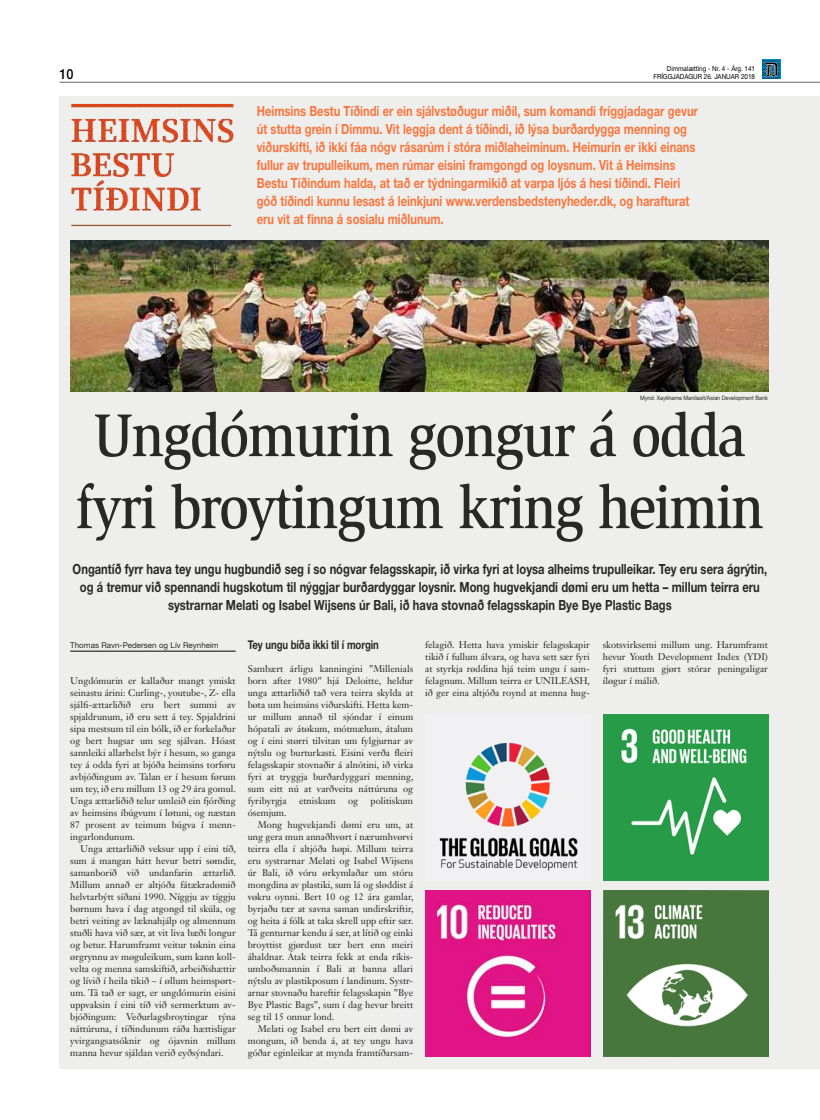
<style>
.page{position:relative;width:820px;height:1120px;background:#fff}
.page>*{position:absolute;margin:0;border:0;box-sizing:border-box;transform-origin:0 0}
.t1{font:500 62px/72px "Slimbach Std";letter-spacing:-.03em;color:#282827;scale:.9 1}
.t2{font:700 14px/18px "Helvetica Neue LT Std";color:#fb763d;scale:.8 1}
.t3{font:700 14px/18px "Helvetica Neue LT Std";color:#282827;text-align:center;scale:.8 1}
.t4{font:500 14px "Helvetica Neue LT Std";color:#000;scale:.9 1}
.t5{font:700 12px "Helvetica Neue LT Std";letter-spacing:-.01em;color:#282827;scale:.8 1}
.t6{font:9.5px/12px "Janson Text LT Std";color:#282827}
.t7{font:8px "Helvetica Neue LT Std";color:#282827}
.t8{font:7px/8.4px "Helvetica Neue LT Std";color:#000;text-align:right;scale:.9 1}
.t9{font:6px "Helvetica Neue LT Std";color:#282827;scale:.9 1}
</style>
<div class="page">
<hr style="left:60px;top:82px;width:759px;height:1px;background:#666665">
<svg style="left:779px;top:60px;width:1px;height:19px"></svg>
<svg style="left:762px;top:60px;width:17px;height:19px"></svg>
<div style="left:60px;top:96px;width:759px;height:973px;background:#eeeeed"></div>
<hr style="left:70px;top:651px;width:166px;height:1px;background:#000">
<img style="left:71px;top:104px;width:162px;height:39px">
<img style="left:425px;top:890px;width:165px;height:166px">
<img style="left:439px;top:742px;width:139px;height:129px">
<img style="left:603px;top:891px;width:165px;height:165px">
<img style="left:603px;top:715px;width:165px;height:165px">
<img style="left:71px;top:240px;width:697px;height:151px">
<h2 class="t4" style="left:60px;top:66px;width:17px">10</h2>
<p class="t8" style="left:653px;top:64px;width:114px">Dimmalætting - Nr. 4 - Árg. 141<br>FRÍGGJADAGUR 26. JANUAR 2018</p>
<p class="t2" style="left:257px;top:102px;width:553px">Heimsins Bestu Tíðindi er ein sjálvstøðugur miðil, sum komandi fríggjadagar gevur út stutta grein í Dimmu. Vit leggja dent á tíðindi, ið lýsa burðardygga menning og viðurskifti, ið ikki fáa nógv rásarúm í stóra miðlaheiminum. Heimurin er ikki einans fullur av trupulleikum, men rúmar eisini framgongd og loysnum. Vit á Heimsins Bestu Tíðindum halda, at tað er týdningarmikið at varpa ljós á hesi tíðindi. Fleiri góð tíðindi kunnu lesast á leinkjuni www.verdensbedstenyheder.dk, og harafturat eru vit at finna á sosialu miðlunum.</p>
<p class="t9" style="left:640px;top:394px;width:143px">Mynd: Xaykhame Manilasit/Asian Development Bank</p>
<h1 class="t1" style="left:76px;top:399px;width:765px">Ungdómurin gongur á odda fyri broytingum kring heimin</h1>
<p class="t3" style="left:73px;top:560px;width:869px">Ongantíð fyrr hava tey ungu hugbundið seg í so nógvar felagsskapir, ið virka fyri at loysa alheims trupulleikar. Tey eru sera ágrýtin, og á tremur við spennandi hugskotum til nýggjar burðardyggar loysnir. Mong hugvekjandi dømi eru um hetta – millum teirra eru systrarnar Melati og Isabel Wijsens úr Bali, ið hava stovnað felagsskapin Bye Bye Plastic Bags</p>
<p class="t7" style="left:70px;top:640px;width:150px">Thomas Ravn-Pedersen og Lív Reynheim</p>
<p class="t6" style="left:70px;top:675px;width:167px">Ungdómurin er kallaður mangt ymiskt seinastu árini: Curling-, youtube-, Z- ella sjálfi-ættarliðið eru bert summi av spjaldrunum, ið eru sett á tey. Spjaldrini sipa mestsum til ein bólk, ið er forkelaður og bert hugsar um seg sjálvan. Hóast sannleiki allarhelst býr í hesum, so ganga tey á odda fyri at bjóða heimsins torføru avbjóðingum av. Talan er í hesum førum um tey, ið eru millum 13 og 29 ára gomul.<br>Unga ættarliðið telur umleið ein fjórðing av heimsins íbúgvum í løtuni, og næstan 87 prosent av teimum búgva í menn&shy;ingarlondunum.</p>
<p class="t6" style="left:70px;top:843px;width:167px;text-indent:10px">Unga ættarliðið veksur upp í eini tíð, sum á mangan hátt hevur betri sømdir, samanborið við undanfarin ættarlið.<br>Millum annað er altjóða fátækradømið helvtarbýtt síðani 1990. Níggju av tíggju børnum hava í dag atgongd til skúla, og betri veiting av læknahjálp og almennum stuðli hava við sær, at vit liva bæði longur og betur. Harumframt veitur tøknin eina ørgrynnu av møguleikum, sum kann koll&shy;velta og menna samskiftið, arbeiðishættir og lívið í heila tikið – í øllum heimspørt&shy;um. Tá tað er sagt, er ungdómurin eisini uppvaksin í eini tíð við sermerktum av&shy;bjóðingum: Veðurlagsbroytingar týna náttúruna, í tíðindunum ráða hættisligar yvirgangsatsóknir og ójavnin millum manna hevur sjáldan verið eyðsýndari.</p>
<p class="t5" style="left:248px;top:637px;width:165px">Tey ungu bíða ikki til í morgin</p>
<p class="t6" style="left:248px;top:663px;width:167px">Sambært árligu kanningini ”Millenials born after 1980” hjá Deloitte, heldur unga ættarliðið tað vera teirra skylda at bøta um heimsins viðurskifti. Hetta kem&shy;ur millum annað til sjóndar í einum hópatali av átøkum, mótmælum, átalum og í eini størri tilvitan um fylgjurnar av nýtslu og burturkasti. Eisini verða fleiri felagsskapir stovnaðir á alnótini, ið virka fyri at tryggja burðardyggari menning, sum eitt nú at varðveita náttúruna og fyribyrgja</p>
<p class="t6" style="left:299px;top:795px;width:38px">etniskum</p>
<p class="t6" style="left:348px;top:795px;width:12px">og</p>
<p class="t6" style="left:370px;top:795px;width:44px">politiskum</p>
<p class="t6" style="left:248px;top:807px;width:40px">ósemjum.</p>
<p class="t6" style="left:258px;top:819px;width:157px">Mong hugvekjandi dømi eru um, at</p>
<p class="t6" style="left:248px;top:831px;width:167px">ung gera mun annaðhvørt í nærumhvørvi</p>
<p class="t6" style="left:248px;top:843px;width:167px">teirra ella í altjóða høpi. Millum teirra</p>
<p class="t6" style="left:248px;top:855px;width:167px">eru systrarnar Melati og Isabel Wijsens</p>
<p class="t6" style="left:248px;top:867px;width:167px">úr Bali, ið vóru ørkymlaðar um stóru</p>
<p class="t6" style="left:248px;top:879px;width:167px">mongdina av plastiki, sum lá og sløddist á</p>
<p class="t6" style="left:248px;top:891px;width:167px">vøkru oynni. Bert 10 og 12 ára gamlar,</p>
<p class="t6" style="left:248px;top:903px;width:167px">byrjaðu tær at savna saman undirskriftir,</p>
<p class="t6" style="left:248px;top:915px;width:167px">og heita á fólk at taka skrell upp eftir sær.</p>
<p class="t6" style="left:248px;top:927px;width:167px">Tá genturnar kendu á sær, at lítið og einki</p>
<p class="t6" style="left:248px;top:939px;width:167px">broyttist gjørdust tær bert enn meiri</p>
<p class="t6" style="left:248px;top:951px;width:166px">áhaldnar. Átak teirra fekk at enda ríkis-</p>
<p class="t6" style="left:248px;top:963px;width:167px">umboðsmannin í Bali at banna allari</p>
<p class="t6" style="left:248px;top:975px;width:166px">nýtslu av plastikposum í landinum. Systr-</p>
<p class="t6" style="left:248px;top:987px;width:167px">arnar stovnaðu hareftir felagsskapin ”Bye</p>
<p class="t6" style="left:248px;top:999px;width:167px">Bye Plastic Bags”, sum í dag hevur breitt</p>
<p class="t6" style="left:248px;top:1011px;width:88px">seg til 15 onnur lond.</p>
<p class="t6" style="left:258px;top:1023px;width:157px">Melati og Isabel eru bert eitt dømi av</p>
<p class="t6" style="left:248px;top:1035px;width:167px">mongum, ið benda á, at tey ungu hava</p>
<p class="t6" style="left:248px;top:1047px;width:166px">góðar eginleikar at mynda framtíðarsam-</p>
<p class="t6" style="left:425px;top:639px;width:166px">felagið. Hetta hava ymiskir felagsskapir tikið í fullum álvara, og hava sett sær fyri at styrkja røddina hjá teim ungu í sam&shy;felagnum. Millum teirra er UNILEASH, ið ger eina altjóða roynd at menna hug-</p>
<p class="t6" style="left:602px;top:639px;width:167px;text-align:justify">skotsvirksemi millum ung. Harumframt hevur Youth Development Index (YDI) fyri stuttum gjørt stórar peningaligar íløgur í málið.</p>
</div>
